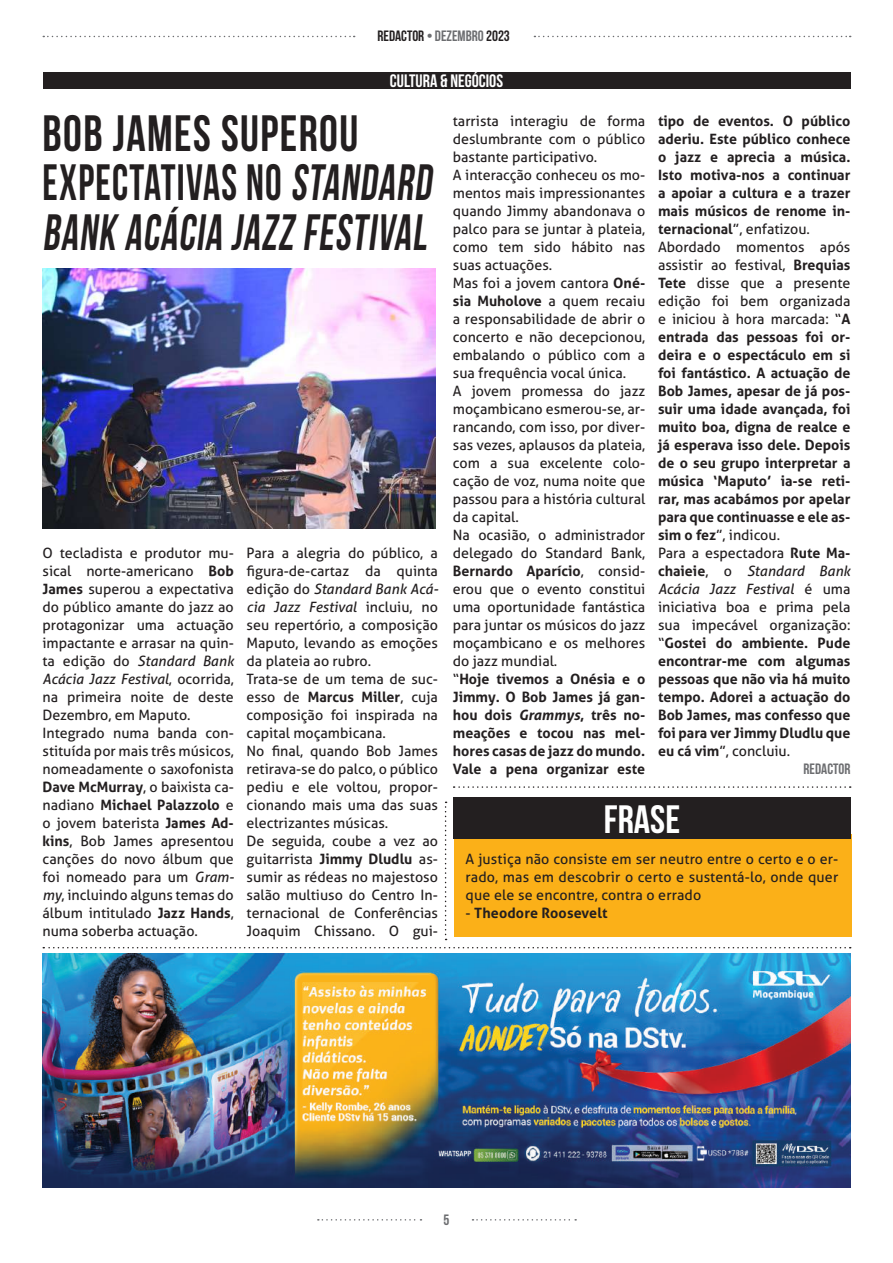
<style>
.page{position:relative;width:893px;height:1263px;background:#fff}
.page>*{position:absolute;margin:0;border:0;box-sizing:border-box;transform-origin:0 0}
.t1{font:51px/49.5px "Bebas Neue";letter-spacing:.03em;color:#231f20;scale:.93 1}
.t2{font:39.6px "Bebas Neue";color:#fff}
.t3{font:18px "Bebas Neue";color:#fff}
.t4{font:15px "Bebas Neue";color:#231f20}
.t5{font:15px "Bebas Neue";color:#6c6d70}
.t6{font:14.25px/18px "Aller";color:#231f20}
.t7{font:700 14.25px/18px "Aller";color:#231f20}
.s1{color:#6c6d70}
.s2{font-weight:700}
.s3{font-weight:700;font-style:italic}
.s4{font-weight:400}
.s5{font-weight:400;font-style:italic}
.s6{font-style:italic}
</style>
<div class="page">
<svg style="left:43px;top:36px;width:312px;height:1px"></svg>
<svg style="left:534px;top:36px;width:317px;height:1px"></svg>
<svg style="left:472px;top:1219px;width:104px;height:1px"></svg>
<svg style="left:318px;top:1219px;width:103px;height:1px"></svg>
<div style="left:43px;top:72px;width:807px;height:17px;background:#231f20"></div>
<svg style="left:43px;top:947px;width:808px;height:1px"></svg>
<div style="left:454px;top:834px;width:397px;height:102px;background:#fbb018"></div>
<div style="left:453px;top:797px;width:397px;height:42px;background:#231f20"></div>
<svg style="left:454px;top:786px;width:397px;height:2px"></svg>
<svg style="left:445px;top:801px;width:2px;height:139px"></svg>
<img style="left:43px;top:269px;width:393px;height:259px">
<img style="left:43px;top:954px;width:807px;height:233px">
<p class="t4" style="left:377px;top:28px;width:134px">REDACTOR <span class="s1">• DEZEMBRO</span> 2023</p>
<p class="t3" style="left:390px;top:71px;width:115px">CULTURA &amp; NEGÓCIOS</p>
<h1 class="t1" style="left:43px;top:108px;width:427px">BOB JAMES SUPEROU<br>EXPECTATIVAS NO STANDARD<br>BANK ACÁCIA JAZZ FESTIVAL</h1>
<p class="t6" style="left:453px;top:112px;width:194px">tarrista interagiu de forma deslumbrante com o público bastante participativo.<br>A interacção conheceu os mo&shy;mentos mais impressionantes quando Jimmy abandonava o palco para se juntar à plateia, como tem sido hábito nas suas actuações.<br>Mas foi a jovem cantora <span class="s2">Oné&shy;sia Muholove</span> a quem recaiu a responsabilidade de abrir o concerto e não decepcionou, embalando o público com a sua frequência vocal única.<br>A jovem promessa do jazz moçambicano esmerou-se, ar&shy;rancando, com isso, por diver&shy;sas vezes, aplausos da plateia, com a sua excelente colo&shy;cação de voz, numa noite que passou para a história cultural da capital.<br>Na ocasião, o administrador delegado do Standard Bank,<br><span class="s2">Bernardo Aparício</span>, consid&shy;erou que o evento constitui uma oportunidade fantástica para juntar os músicos do jazz moçambicano e os melhores do jazz mundial.<br>“<span class="s2">Hoje tivemos a Onésia e o<br>Jimmy. O Bob James já gan&shy;hou dois</span> <span class="s3">Grammys</span><span class="s2">, três no&shy;meações e tocou nas mel&shy;hores casas de jazz do mundo.<br>Vale a pena organizar este</span></p>
<p class="t7" style="left:658px;top:112px;width:194px">tipo de eventos. O público aderiu. Este público conhece o jazz e aprecia a música.<br>Isto motiva-nos a continuar a apoiar a cultura e a trazer mais músicos de renome in&shy;ternacional<span class="s4">”, enfatizou.<br>Abordado momentos após assistir ao festival,</span> Brequias<br>Tete <span class="s4">disse que a presente edição foi bem organizada e iniciou à hora marcada: “</span>A entrada das pessoas foi or&shy;deira e o espectáculo em si foi fantástico. A actuação de<br>Bob James, apesar de já pos&shy;suir uma idade avançada, foi muito boa, digna de realce e já esperava isso dele. Depois de o seu grupo interpretar a música ‘Maputo’ ia-se reti&shy;rar, mas acabámos por apelar para que continuasse e ele as&shy;sim o fez<span class="s4">”, indicou.<br>Para a espectadora</span> Rute Ma&shy;chaieie<span class="s4">, o</span> <span class="s5">Standard Bank<br>Acácia Jazz Festival</span> <span class="s4">é uma iniciativa boa e prima pela sua impecável organização: “</span>Gostei do ambiente. Pude encontrar-me com algumas pessoas que não via há muito tempo. Adorei a actuação do<br>Bob James, mas confesso que foi para ver Jimmy Dludlu que eu cá vim<span class="s4">”, concluiu.</span></p>
<p class="t6" style="left:43px;top:544px;width:193px">O tecladista e produtor mu&shy;sical norte-americano <span class="s2">Bob<br>James</span> superou a expectativa do público amante do jazz ao protagonizar uma actuação impactante e arrasar na quin&shy;ta edição do <span class="s6">Standard Bank<br>Acácia Jazz Festival</span>, ocorrida, na primeira noite de deste<br>Dezembro, em Maputo.<br>Integrado numa banda con&shy;stituída por mais três músicos, nomeadamente o saxofonista<br><span class="s2">Dave McMurray</span>, o baixista ca&shy;nadiano <span class="s2">Michael Palazzolo</span> e o jovem baterista <span class="s2">James Ad&shy;kins</span>, Bob James apresentou canções do novo álbum que foi nomeado para um <span class="s6">Gram&shy;my</span>, incluindo alguns temas do álbum intitulado <span class="s2">Jazz Hands</span>, numa soberba actuação.</p>
<p class="t6" style="left:247px;top:544px;width:193px">Para a alegria do público, a figura-de-cartaz da quinta edição do <span class="s6">Standard Bank Acá&shy;cia Jazz Festival</span> incluiu, no seu repertório, a composição<br>Maputo, levando as emoções da plateia ao rubro.<br>Trata-se de um tema de suc&shy;esso de <span class="s2">Marcus Miller</span>, cuja composição foi inspirada na capital moçambicana.<br>No final, quando Bob James retirava-se do palco, o público pediu e ele voltou, propor&shy;cionando mais uma das suas electrizantes músicas.<br>De seguida, coube a vez ao guitarrista <span class="s2">Jimmy Dludlu</span> as&shy;sumir as rédeas no majestoso salão multiuso do Centro In&shy;ternacional de Conferências<br>Joaquim Chissano. O gui-</p>
<p class="t5" style="left:804px;top:761px;width:48px">REDACTOR</p>
<h2 class="t2" style="left:604px;top:798px;width:78px">FRASE</h2>
<p class="t6" style="left:466px;top:850px;width:374px;text-align:justify">A justiça não consiste em ser neutro entre o certo e o er&shy;rado, mas em descobrir o certo e sustentá-lo, onde quer que ele se encontre, contra o errado</p>
<p class="t7" style="left:466px;top:904px;width:143px"><span class="s4">-</span> Theodore Roosevelt</p>
<p class="t5" style="left:443px;top:1211px;width:7px">5</p>
</div>
